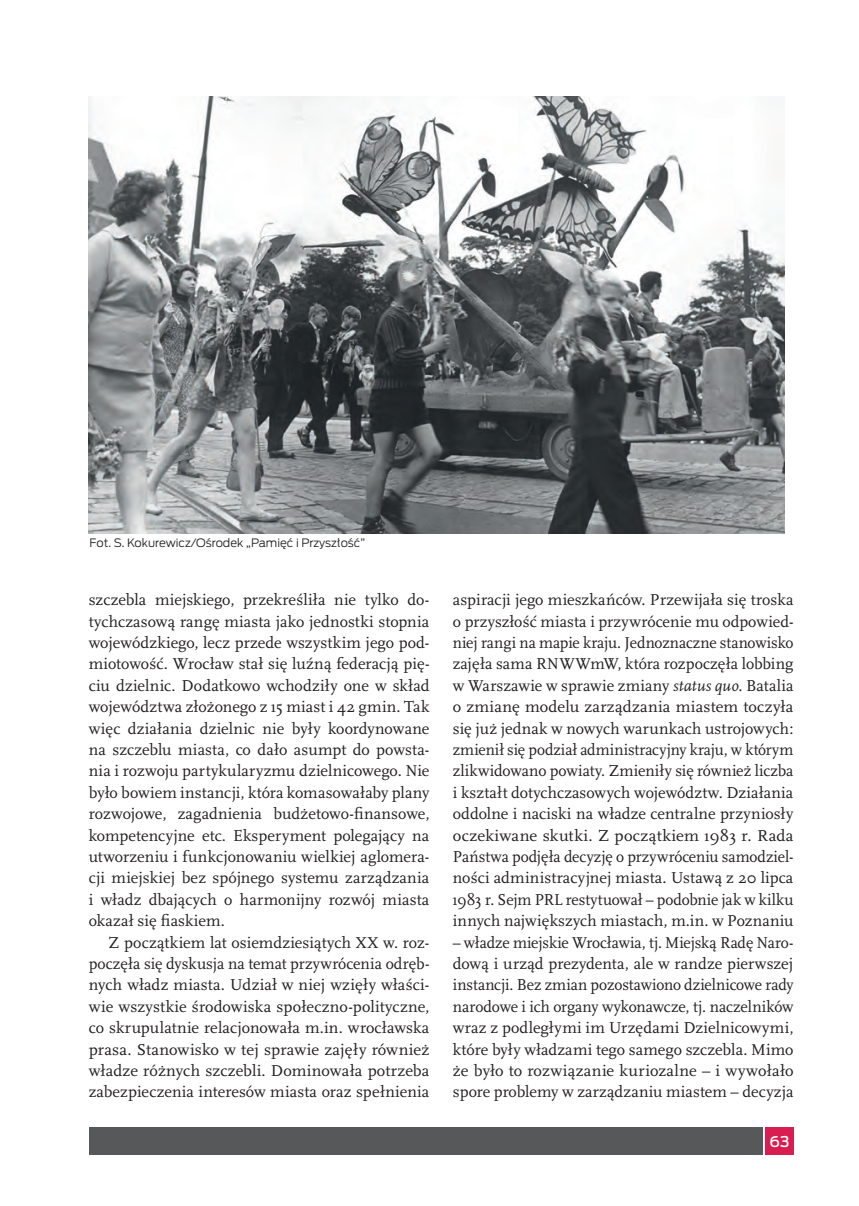
<style>
.page{position:relative;width:859px;height:1206px;background:#fff}
.page>*{position:absolute;margin:0;border:0;box-sizing:border-box;transform-origin:0 0}
.t1{font:16.45px/21.3px "Scala Pro";letter-spacing:.005em;color:#231f20;text-align:justify}
.t2{font:16.45px/21.3px "Scala Pro";letter-spacing:.005em;color:#231f20;text-align:justify;scale:.96 1}
.t3{font:500 14.88px "Antenna Pl";color:#fff}
.t4{font:300 11.55px "Antenna Pl";color:#231f20}
.s1{font-style:italic}
</style>
<div class="page">
<img style="left:89px;top:96px;width:694px;height:437px">
<div style="left:765px;top:1126px;width:28px;height:28px;background:#d81e51"></div>
<div style="left:89px;top:1126px;width:673px;height:28px;background:#57585a"></div>
<p class="t4" style="left:89px;top:538px;width:277px">Fot. S. Kokurewicz/Ośrodek „Pamięć i Przyszłość”</p>
<p class="t1" style="left:89px;top:590px;width:342px">szczebla miejskiego, przekreśliła nie tylko do&shy;tychczasową rangę miasta jako jednostki stopnia wojewódzkiego, lecz przede wszystkim jego pod&shy;miotowość. Wrocław stał się luźną federacją pię&shy;ciu dzielnic. Dodatkowo wchodziły one w skład województwa złożonego z 15 miast i 42 gmin. Tak więc działania dzielnic nie były koordynowane na szczeblu miasta, co dało asumpt do powsta&shy;nia i rozwoju partykularyzmu dzielnicowego. Nie było bowiem instancji, która komasowałaby plany rozwojowe, zagadnienia budżetowo-finansowe, kompetencyjne etc. Eksperyment polegający na utworzeniu i funkcjonowaniu wielkiej aglomera&shy;cji miejskiej bez spójnego systemu zarządzania i władz dbających o harmonijny rozwój miasta okazał się fiaskiem.</p>
<p class="t1" style="left:89px;top:932px;width:342px;text-indent:20px">Z początkiem lat osiemdziesiątych XX w. roz&shy;poczęła się dyskusja na temat przywrócenia odręb&shy;nych władz miasta. Udział w niej wzięły właści&shy;wie wszystkie środowiska społeczno-polityczne, co skrupulatnie relacjonowała m.in. wrocławska prasa. Stanowisko w tej sprawie zajęły również władze różnych szczebli. Dominowała potrzeba zabezpieczenia interesów miasta oraz spełnienia</p>
<p class="t1" style="left:452px;top:590px;width:342px">aspiracji jego mieszkańców. Przewijała się troska o przyszłość miasta i przywrócenie mu odpowied&shy;niej rangi na mapie kraju. Jednoznaczne stanowisko zajęła sama RNWWmW, która rozpoczęła lobbing w Warszawie w sprawie zmiany <span class="s1">status quo</span>. Batalia o zmianę modelu zarządzania miastem toczyła się już jednak w nowych warunkach ustrojowych: zmienił się podział administracyjny kraju, w którym zlikwidowano powiaty. Zmieniły się również liczba i kształt dotychczasowych województw. Działania oddolne i naciski na władze centralne przyniosły oczekiwane skutki. Z początkiem 1983 r. Rada Państwa podjęła decyzję o przywróceniu samodziel&shy;ności administracyjnej miasta. Ustawą z 20 lipca 1983 r. Sejm PRL restytuował – podobnie jak w kilku innych największych miastach, m.in. w Poznaniu</p>
<p class="t2" style="left:452px;top:932px;width:356px">– władze miejskie Wrocławia, tj. Miejską Radę Naro&shy;dową i urząd prezydenta, ale w randze pierwszej instancji. Bez zmian pozostawiono dzielnicowe rady narodowe i ich organy wykonawcze, tj. naczelników wraz z podległymi im Urzędami Dzielnicowymi, które były władzami tego samego szczebla. Mimo że było to rozwiązanie kuriozalne – i wywołało spore problemy w zarządzaniu miastem – decyzja</p>
<p class="t3" style="left:769px;top:1135px;width:21px">63</p>
</div>
